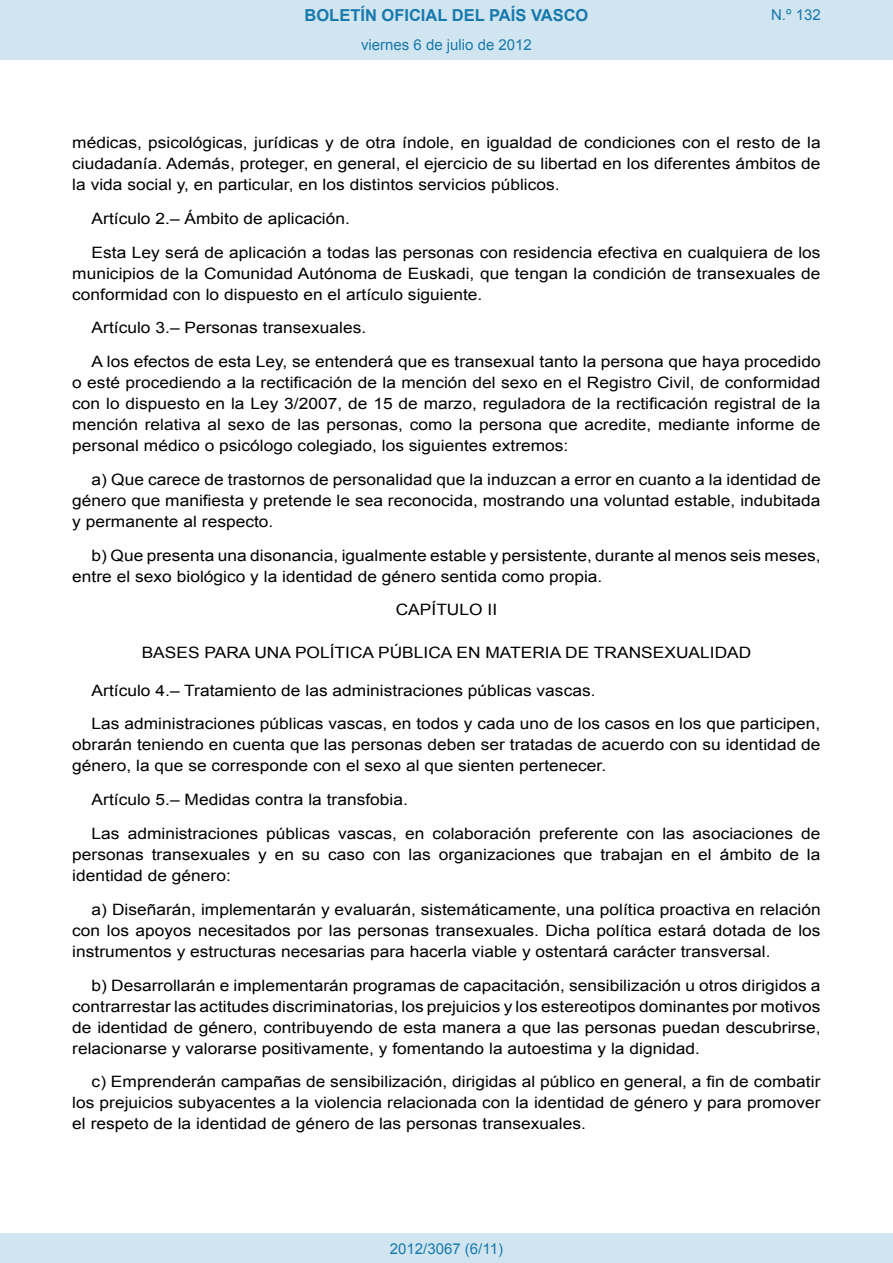
<style>
.page{position:relative;width:893px;height:1263px;background:#fff}
.page>*{position:absolute;margin:0;border:0;box-sizing:border-box;transform-origin:0 0}
.t1{font:700 16.5px "Arial";color:#1879ad}
.BOPVDetalle{font:15.6px/21px "Arial";color:#000;text-align:justify;scale:1.11 1}
.BOPVClave{font:15.6px "Arial";color:#000;scale:1.11 1}
.BOPVClaveSin{font:15.6px "Arial";color:#000;scale:1.11 1}
.Paginacion_Centro{font:15px "Arial";color:#1879ad}
</style>
<div class="page">
<div style="left:0;top:0;width:893px;height:60px;background:#d0e5f0"></div>
<div style="left:0;top:1233px;width:893px;height:30px;background:#d0e5f0"></div>
<p class="t1" style="left:305px;top:4px;width:285px">BOLETÍN OFICIAL DEL PAÍS VASCO</p>
<p class="Paginacion_Centro" style="left:361px;top:35px;width:172px">viernes 6 de julio de 2012</p>
<p class="Paginacion_Centro" style="left:771px;top:5px;width:51px">N.º 132</p>
<p class="BOPVDetalle" style="left:72px;top:132px;width:676px">médicas, psicológicas, jurídicas y de otra índole, en igualdad de condiciones con el resto de la ciudadanía. Además, proteger, en general, el ejercicio de su libertad en los diferentes ámbitos de la vida social y, en particular, en los distintos servicios públicos.</p>
<p class="BOPVDetalle" style="left:92px;top:208px;width:234px">Artículo 2.– Ámbito de aplicación.</p>
<p class="BOPVDetalle" style="left:72px;top:242px;width:676px;text-indent:19px">Esta Ley será de aplicación a todas las personas con residencia efectiva en cualquiera de los municipios de la Comunidad Autónoma de Euskadi, que tengan la condición de transexuales de conformidad con lo dispuesto en el artículo siguiente.</p>
<p class="BOPVDetalle" style="left:92px;top:318px;width:249px">Artículo 3.– Personas transexuales.</p>
<p class="BOPVDetalle" style="left:72px;top:351px;width:676px;text-indent:19px">A los efectos de esta Ley, se entenderá que es transexual tanto la persona que haya procedido o esté procediendo a la rectificación de la mención del sexo en el Registro Civil, de conformidad con lo dispuesto en la Ley 3/2007, de 15 de marzo, reguladora de la rectificación registral de la mención relativa al sexo de las personas, como la persona que acredite, mediante informe de personal médico o psicólogo colegiado, los siguientes extremos:</p>
<p class="BOPVDetalle" style="left:72px;top:469px;width:676px;text-indent:19px">a) Que carece de trastornos de personalidad que la induzcan a error en cuanto a la identidad de género que manifiesta y pretende le sea reconocida, mostrando una voluntad estable, indubitada y permanente al respecto.</p>
<p class="BOPVDetalle" style="left:72px;top:545px;width:676px;text-indent:19px">b) Que presenta una disonancia, igualmente estable y persistente, durante al menos seis meses, entre el sexo biológico y la identidad de género sentida como propia.</p>
<p class="BOPVClaveSin" style="left:396px;top:600px;width:93px">CAPÍTULO II</p>
<p class="BOPVClave" style="left:142px;top:642px;width:551px">BASES PARA UNA POLÍTICA PÚBLICA EN MATERIA DE TRANSEXUALIDAD</p>
<p class="BOPVDetalle" style="left:92px;top:680px;width:455px">Artículo 4.– Tratamiento de las administraciones públicas vascas.</p>
<p class="BOPVDetalle" style="left:72px;top:714px;width:676px;text-indent:19px">Las administraciones públicas vascas, en todos y cada uno de los casos en los que participen, obrarán teniendo en cuenta que las personas deben ser tratadas de acuerdo con su identidad de género, la que se corresponde con el sexo al que sienten pertenecer.</p>
<p class="BOPVDetalle" style="left:92px;top:789px;width:286px">Artículo 5.– Medidas contra la transfobia.</p>
<p class="BOPVDetalle" style="left:72px;top:823px;width:676px;text-indent:19px">Las administraciones públicas vascas, en colaboración preferente con las asociaciones de personas transexuales y en su caso con las organizaciones que trabajan en el ámbito de la identidad de género:</p>
<p class="BOPVDetalle" style="left:72px;top:899px;width:676px;text-indent:19px">a) Diseñarán, implementarán y evaluarán, sistemáticamente, una política proactiva en relación con los apoyos necesitados por las personas transexuales. Dicha política estará dotada de los instrumentos y estructuras necesarias para hacerla viable y ostentará carácter transversal.</p>
<p class="BOPVDetalle" style="left:72px;top:975px;width:676px;text-indent:19px">b) Desarrollarán e implementarán programas de capacitación, sensibilización u otros dirigidos a contrarrestar las actitudes discriminatorias, los prejuicios y los estereotipos dominantes por motivos de identidad de género, contribuyendo de esta manera a que las personas puedan descubrirse, relacionarse y valorarse positivamente, y fomentando la autoestima y la dignidad.</p>
<p class="BOPVDetalle" style="left:72px;top:1071px;width:676px;text-indent:19px">c) Emprenderán campañas de sensibilización, dirigidas al público en general, a fin de combatir los prejuicios subyacentes a la violencia relacionada con la identidad de género y para promover el respeto de la identidad de género de las personas transexuales.</p>
<p class="Paginacion_Centro" style="left:390px;top:1238px;width:115px">2012/3067 (6/11)</p>
</div>
